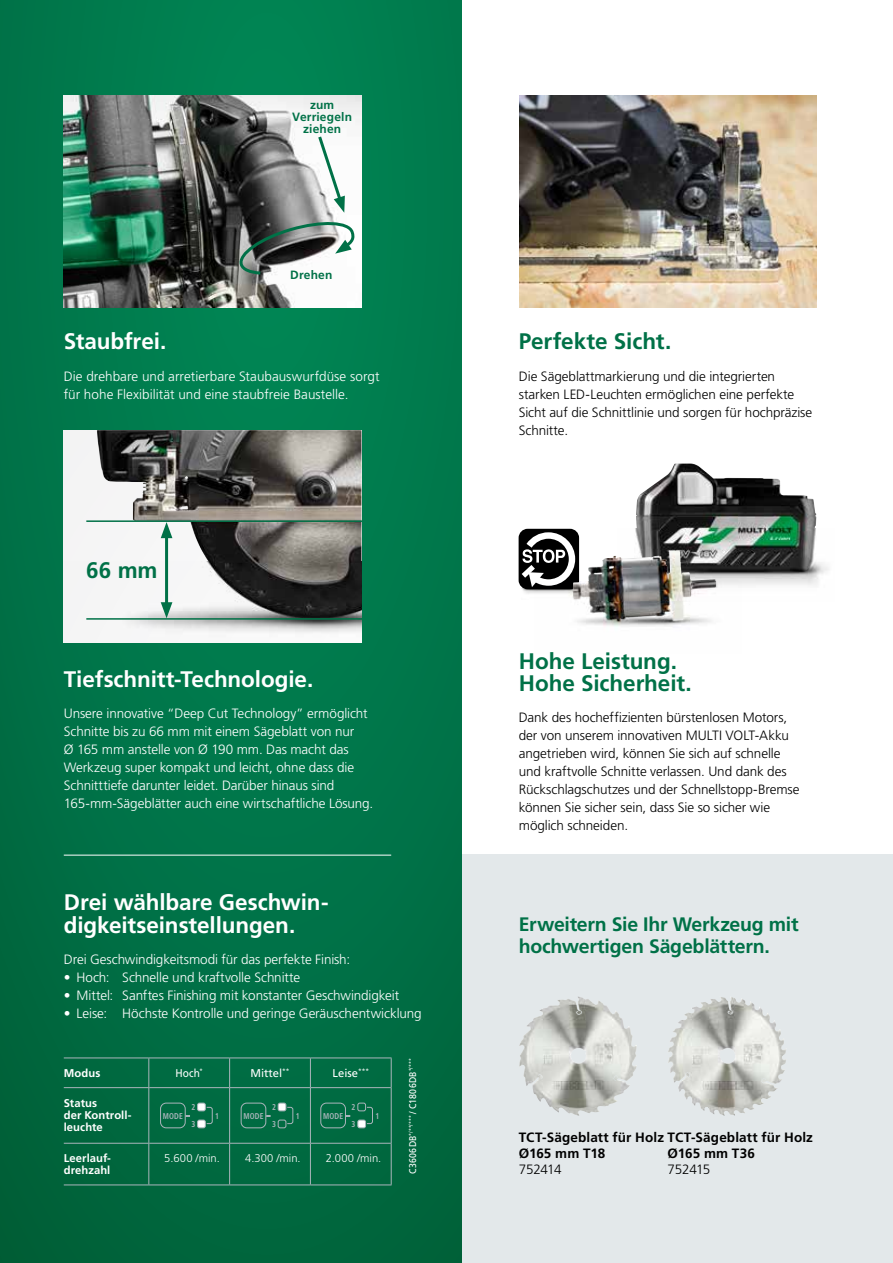
<style>
.page{position:relative;width:893px;height:1263px;background:#fff}
.page>*{position:absolute;margin:0;border:0;box-sizing:border-box;transform-origin:0 0}
.t1{font:700 22.5px/22.5px "Frutiger LT Std";letter-spacing:-.005em;color:#fff}
.t2{font:700 22.5px/22.5px "Frutiger LT Std";letter-spacing:-.005em;color:#007147}
.t3{font:700 19.5px/22.5px "Frutiger LT Std";letter-spacing:-.015em;color:#007147}
.t4{font:300 13.5px/18px "Frutiger LT Std";letter-spacing:-.005em;color:#fff}
.t5{font:300 13.5px/18px "Frutiger LT Std";letter-spacing:-.005em;color:#000}
.t6{font:700 13.5px/15.8px "Frutiger LT Std";letter-spacing:.01em;color:#000}
.t7{font:700 12px/12px "Frutiger LT Std";letter-spacing:.015em;color:#007147;text-align:center}
.t8{font:700 11.25px/12px "Frutiger LT Std";letter-spacing:.005em;color:#fff}
.t9{font:300 11.25px "Frutiger LT Std";color:#fff}
.t10{font:11.25px "Frutiger LT Std";color:#fff}
.t11{font:11.25px "Frutiger LT Std";color:#fff;scale:.9 1}
.t12{font:9.75px "Frutiger LT Std";letter-spacing:.03em;color:#fff;scale:.9 1}
.t13{font:700 condensed 8.4px/17px "Frutiger LT Std";letter-spacing:.02em;color:#aab5bb;scale:.9 1}
</style>
<div class="page">
<div style="left:461px;top:855px;width:432px;height:408px;background:#e3e8ea"></div>
<div style="left:0;top:0;width:461px;height:1263px;background:linear-gradient(to bottom,#008051,#016840)"></div>
<img style="left:519px;top:95px;width:297px;height:213px">
<img style="left:0;top:1111px;width:1px;height:106px">
<img style="left:64px;top:95px;width:297px;height:213px">
<svg style="left:238px;top:133px;width:116px;height:143px"></svg>
<img style="left:635px;top:529px;width:194px;height:57px">
<img style="left:636px;top:463px;width:180px;height:109px">
<img style="left:518px;top:575px;width:16px;height:19px">
<svg style="left:520px;top:529px;width:58px;height:60px"></svg>
<img style="left:534px;top:581px;width:207px;height:46px">
<img style="left:573px;top:550px;width:97px;height:62px">
<div style="left:64px;top:430px;width:297px;height:213px;background:#f5f4f5"></div>
<img style="left:136px;top:620px;width:225px;height:11px">
<img style="left:97px;top:430px;width:264px;height:188px">
<hr style="left:86px;top:520px;width:275px;height:2px;background:#007147">
<hr style="left:86px;top:618px;width:275px;height:2px;background:#007147">
<hr style="left:165px;top:532px;width:3px;height:76px;background:#007147">
<svg style="left:161px;top:602px;width:11px;height:16px"></svg>
<svg style="left:161px;top:522px;width:11px;height:16px"></svg>
<img style="left:519px;top:997px;width:63px;height:119px">
<img style="left:668px;top:997px;width:65px;height:86px">
<hr style="left:64px;top:855px;width:327px;height:1px;background:#fff">
<svg style="left:229px;top:1058px;width:1px;height:29px"></svg>
<svg style="left:310px;top:1058px;width:1px;height:29px"></svg>
<hr style="left:229px;top:1088px;width:1px;height:55px;background:#aab5bb">
<hr style="left:310px;top:1088px;width:1px;height:55px;background:#aab5bb">
<hr style="left:229px;top:1143px;width:1px;height:41px;background:#aab5bb">
<hr style="left:310px;top:1143px;width:1px;height:41px;background:#aab5bb">
<hr style="left:149px;top:1087px;width:81px;height:1px;background:#aab5bb">
<hr style="left:230px;top:1087px;width:80px;height:1px;background:#aab5bb">
<hr style="left:310px;top:1087px;width:81px;height:1px;background:#aab5bb">
<hr style="left:149px;top:1143px;width:81px;height:1px;background:#aab5bb">
<hr style="left:230px;top:1143px;width:80px;height:1px;background:#aab5bb">
<hr style="left:310px;top:1143px;width:81px;height:1px;background:#aab5bb">
<hr style="left:149px;top:1057px;width:81px;height:1px;background:#aab5bb">
<hr style="left:230px;top:1057px;width:80px;height:1px;background:#aab5bb">
<hr style="left:310px;top:1057px;width:82px;height:1px;background:#aab5bb">
<hr style="left:391px;top:1058px;width:1px;height:30px;background:#aab5bb">
<hr style="left:391px;top:1088px;width:1px;height:55px;background:#aab5bb">
<hr style="left:391px;top:1143px;width:1px;height:41px;background:#aab5bb">
<hr style="left:149px;top:1184px;width:81px;height:1px;background:#aab5bb">
<hr style="left:230px;top:1184px;width:80px;height:1px;background:#aab5bb">
<hr style="left:310px;top:1184px;width:82px;height:1px;background:#aab5bb">
<hr style="left:64px;top:1057px;width:85px;height:1px;background:#aab5bb">
<svg style="left:148px;top:1058px;width:1px;height:29px"></svg>
<hr style="left:64px;top:1087px;width:85px;height:1px;background:#aab5bb">
<hr style="left:148px;top:1088px;width:1px;height:55px;background:#aab5bb">
<hr style="left:64px;top:1143px;width:85px;height:1px;background:#aab5bb">
<hr style="left:148px;top:1143px;width:1px;height:41px;background:#aab5bb">
<hr style="left:64px;top:1184px;width:85px;height:1px;background:#aab5bb">
<div style="left:160px;top:1103px;width:26px;height:25px;border:1px solid #aab5bb;border-radius:6px"></div>
<svg style="left:206px;top:1106px;width:7px;height:18px"></svg>
<div style="left:198px;top:1103px;width:7px;height:8px;background:#fff;border-radius:2px"></div>
<div style="left:197px;top:1103px;width:9px;height:8px;border:1px solid #aab5bb;border-radius:2px"></div>
<div style="left:198px;top:1120px;width:7px;height:8px;background:#fff;border-radius:2px"></div>
<div style="left:197px;top:1120px;width:9px;height:8px;border:1px solid #aab5bb;border-radius:2px"></div>
<div style="left:241px;top:1103px;width:25px;height:25px;border:1px solid #aab5bb;border-radius:6px"></div>
<svg style="left:286px;top:1106px;width:8px;height:18px"></svg>
<div style="left:278px;top:1103px;width:8px;height:8px;background:#fff;border-radius:2px"></div>
<div style="left:278px;top:1103px;width:8px;height:8px;border:1px solid #aab5bb;border-radius:2px"></div>
<div style="left:278px;top:1120px;width:8px;height:8px;border:1px solid #aab5bb;border-radius:2px"></div>
<div style="left:320px;top:1103px;width:26px;height:25px;border:1px solid #aab5bb;border-radius:6px"></div>
<svg style="left:366px;top:1106px;width:7px;height:18px"></svg>
<div style="left:357px;top:1103px;width:9px;height:8px;border:1px solid #aab5bb;border-radius:2px"></div>
<div style="left:358px;top:1120px;width:8px;height:8px;background:#fff;border-radius:2px"></div>
<div style="left:357px;top:1120px;width:9px;height:8px;border:1px solid #aab5bb;border-radius:2px"></div>
<p class="t7" style="left:292px;top:99px;width:61px">zum<br>Verriegeln ziehen</p>
<h1 class="t1" style="left:64px;top:330px;width:104px">Staubfrei.</h1>
<p class="t7" style="left:290px;top:269px;width:44px">Drehen</p>
<p class="t4" style="left:64px;top:367px;width:317px">Die drehbare und arretierbare Staubauswurfdüse sorgt für hohe Flexibilität und eine staubfreie Baustelle.</p>
<h1 class="t2" style="left:86px;top:559px;width:73px">66 mm</h1>
<h1 class="t1" style="left:64px;top:668px;width:251px">Tiefschnitt-Technologie.</h1>
<p class="t4" style="left:64px;top:705px;width:311px">Unsere innovative “Deep Cut Technology” ermöglicht Schnitte bis zu 66 mm mit einem Sägeblatt von nur<br>Ø 165 mm anstelle von Ø 190 mm. Das macht das Werkzeug super kompakt und leicht, ohne dass die Schnitttiefe darunter leidet. Darüber hinaus sind 165-mm-Sägeblätter auch eine wirtschaftliche Lösung.</p>
<h1 class="t1" style="left:64px;top:891px;width:266px">Drei wählbare Geschwin&shy;digkeitseinstellungen.</h1>
<p class="t4" style="left:64px;top:951px;width:288px">Drei Geschwindigkeitsmodi für das perfekte Finish:</p>
<p class="t4" style="left:64px;top:969px;width:238px">• Hoch: Schnelle und kraftvolle Schnitte</p>
<p class="t4" style="left:64px;top:987px;width:337px">• Mittel: Sanftes Finishing mit konstanter Geschwindigkeit</p>
<p class="t4" style="left:64px;top:1005px;width:359px">• Leise: Höchste Kontrolle und geringe Geräuschentwicklung</p>
<p class="t8" style="left:64px;top:1067px;width:38px">Modus</p>
<p class="t11" style="left:176px;top:1066px;width:32px">Hoch<sup>*</sup></p>
<p class="t10" style="left:250px;top:1066px;width:41px">Mittel<sup>**</sup></p>
<p class="t10" style="left:332px;top:1066px;width:38px">Leise<sup>***</sup></p>
<p class="t8" style="left:64px;top:1097px;width:69px">Status<br>der Kontroll&shy;leuchte</p>
<p class="t8" style="left:64px;top:1152px;width:49px">Leerlauf&shy;drehzahl</p>
<p class="t9" style="left:164px;top:1152px;width:57px">5.600 /min.</p>
<p class="t9" style="left:245px;top:1152px;width:57px">4.300 /min.</p>
<p class="t9" style="left:326px;top:1152px;width:57px">2.000 /min.</p>
<p class="t13" style="left:191px;top:1099px;width:6px">2<br>3</p>
<p class="t13" style="left:272px;top:1099px;width:6px">2<br>3</p>
<p class="t13" style="left:352px;top:1099px;width:6px">2<br>3</p>
<p class="t13" style="left:163px;top:1107px;width:24px">MODE</p>
<p class="t13" style="left:296px;top:1107px;width:6px">1</p>
<p class="t13" style="left:243px;top:1107px;width:24px">MODE</p>
<p class="t13" style="left:376px;top:1107px;width:6px">1</p>
<p class="t13" style="left:323px;top:1107px;width:24px">MODE</p>
<p class="t13" style="left:215px;top:1107px;width:6px">1</p>
<p class="t12" style="left:407px;top:1174px;width:130px;rotate:-90deg">C3606DB<sup>*/**/***</sup> / C1806DB<sup>*/***</sup></p>
<h1 class="t2" style="left:519px;top:330px;width:154px">Perfekte Sicht.</h1>
<p class="t5" style="left:519px;top:367px;width:295px">Die Sägeblattmarkierung und die integrierten starken LED-Leuchten ermöglichen eine perfekte Sicht auf die Schnittlinie und sorgen für hochpräzise Schnitte.</p>
<h1 class="t2" style="left:519px;top:650px;width:175px">Hohe Leistung.<br>Hohe Sicherheit.</h1>
<p class="t5" style="left:519px;top:709px;width:282px">Dank des hocheffizienten bürstenlosen Motors, der von unserem innovativen MULTI VOLT-Akku angetrieben wird, können Sie sich auf schnelle und kraftvolle Schnitte verlassen. Und dank des Rückschlagschutzes und der Schnellstopp-Bremse können Sie sicher sein, dass Sie so sicher wie möglich schneiden.</p>
<h2 class="t3" style="left:519px;top:913px;width:281px">Erweitern Sie Ihr Werkzeug mit hochwertigen Sägeblättern.</h2>
<p class="t6" style="left:519px;top:1129px;width:296px">TCT-Sägeblatt für Holz TCT-Sägeblatt für Holz<br>Ø165 mm T18</p>
<p class="t5" style="left:519px;top:1160px;width:44px">752414</p>
<p class="t6" style="left:668px;top:1145px;width:89px">Ø165 mm T36</p>
<p class="t5" style="left:668px;top:1160px;width:44px">752415</p>
</div>
